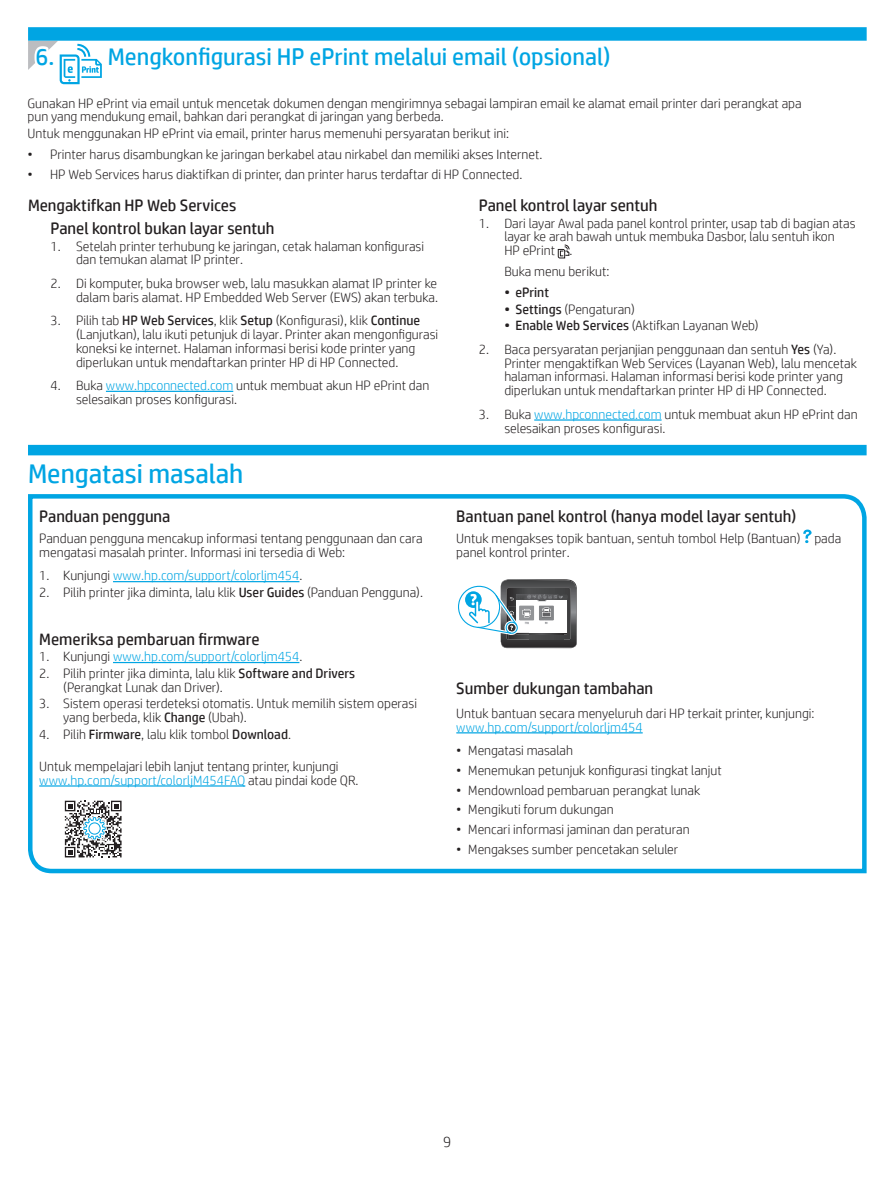
<style>
.page{position:relative;width:893px;height:1189px;background:#fff}
.page>*{position:absolute;margin:0;border:0;box-sizing:border-box;transform-origin:0 0}
.t1{font:27px "HP Simplified";color:#00a5e3}
.t2{font:24px "HP Simplified";color:#00a5e3}
.t3{font:16.5px/23px "HP Simplified";color:#231f20}
.t4{font:300 15px "HP Simplified";color:#231f20}
.t5{font:300 13.5px/14px "HP Simplified";color:#231f20}
.t6{font:300 13.5px "HP Simplified";color:#00a5e3}
.t7{font:13.5px "HP Simplified";color:#231f20}
.s1{font-weight:400}
.s2{color:#00a5e3}
.s3{color:#231f20}
</style>
<div class="page">
<div style="left:28px;top:445px;width:838px;height:10px;background:#00a5e3"></div>
<svg style="left:28px;top:494px;width:839px;height:380px"></svg>
<svg style="left:63px;top:799px;width:60px;height:60px"></svg>
<div style="left:28px;top:27px;width:838px;height:14px;background:#00a5e3"></div>
<svg style="left:28px;top:41px;width:74px;height:43px"></svg>
<hr style="left:106px;top:391px;width:127px;height:1px;background:#00a5e3">
<hr style="left:534px;top:419px;width:127px;height:1px;background:#00a5e3">
<svg style="left:558px;top:245px;width:11px;height:13px"></svg>
<h2 class="t2" style="left:35px;top:41px;width:576px">6. Mengkonfigurasi HP ePrint melalui email (opsional)</h2>
<p class="t5" style="left:28px;top:95px;width:775px">Gunakan HP ePrint via email untuk mencetak dokumen dengan mengirimnya sebagai lampiran email ke alamat email printer dari perangkat apa pun yang mendukung email, bahkan dari perangkat di jaringan yang berbeda.</p>
<p class="t5" style="left:28px;top:126px;width:483px">Untuk menggunakan HP ePrint via email, printer harus memenuhi persyaratan berikut ini:</p>
<p class="t5" style="left:28px;top:147px;width:516px">• Printer harus disambungkan ke jaringan berkabel atau nirkabel dan memiliki akses Internet.</p>
<p class="t5" style="left:28px;top:167px;width:496px">• HP Web Services harus diaktifkan di printer, dan printer harus terdaftar di HP Connected.</p>
<p class="t3" style="left:479px;top:193px;width:180px">Panel kontrol layar sentuh</p>
<p class="t5" style="left:504px;top:215px;width:353px;text-indent:-26px">1. Dari layar Awal pada panel kontrol printer, usap tab di bagian atas layar ke arah bawah untuk membuka Dasbor, lalu sentuh ikon<br>HP ePrint .</p>
<p class="t5" style="left:504px;top:264px;width:107px">Buka menu berikut:</p>
<p class="t7" style="left:504px;top:284px;width:46px">• ePrint</p>
<p class="t5" style="left:504px;top:302px;width:132px"><span class="s1">• Settings</span> (Pengaturan)</p>
<p class="t5" style="left:504px;top:318px;width:256px"><span class="s1">• Enable Web Services</span> (Aktifkan Layanan Web)</p>
<p class="t5" style="left:504px;top:341px;width:354px;text-indent:-26px">2. Baca persyaratan perjanjian penggunaan dan sentuh <span class="s1">Yes</span> (Ya).<br>Printer mengaktifkan Web Services (Layanan Web), lalu mencetak halaman informasi. Halaman informasi berisi kode printer yang diperlukan untuk mendaftarkan printer HP di HP Connected.</p>
<p class="t5" style="left:504px;top:406px;width:355px;text-indent:-26px">3. Buka <span class="s2">www.hpconnected.com</span> untuk membuat akun HP ePrint dan selesaikan proses konfigurasi.</p>
<p class="t3" style="left:50px;top:193px;width:225px;text-indent:-22px">Mengaktifkan HP Web Services<br>Panel kontrol bukan layar sentuh</p>
<p class="t5" style="left:76px;top:238px;width:349px;text-indent:-26px">1. Setelah printer terhubung ke jaringan, cetak halaman konfigurasi dan temukan alamat IP printer.</p>
<p class="t5" style="left:50px;top:276px;width:389px;text-align:right">2. Di komputer, buka browser web, lalu masukkan alamat IP printer ke dalam baris alamat. HP Embedded Web Server (EWS) akan terbuka.</p>
<p class="t5" style="left:76px;top:313px;width:364px;text-indent:-26px">3. Pilih tab <span class="s1">HP Web Services</span>, klik <span class="s1">Setup</span> (Konfigurasi), klik <span class="s1">Continue </span>(Lanjutkan), lalu ikuti petunjuk di layar. Printer akan mengonfigurasi koneksi ke internet. Halaman informasi berisi kode printer yang diperlukan untuk mendaftarkan printer HP di HP Connected.</p>
<p class="t5" style="left:76px;top:378px;width:355px;text-indent:-26px">4. Buka <span class="s2">www.hpconnected.com</span> untuk membuat akun HP ePrint dan selesaikan proses konfigurasi.</p>
<h1 class="t1" style="left:28px;top:456px;width:217px">Mengatasi masalah</h1>
<p class="t3" style="left:39px;top:505px;width:133px">Panduan pengguna</p>
<p class="t5" style="left:39px;top:531px;width:385px">Panduan pengguna mencakup informasi tentang penggunaan dan cara mengatasi masalah printer. Informasi ini tersedia di Web:</p>
<p class="t6" style="left:39px;top:566px;width:265px"><span class="s3">1. Kunjungi</span> www.hp.com/support/colorljm454<span class="s3">.</span></p>
<p class="t5" style="left:39px;top:585px;width:385px">2. Pilih printer jika diminta, lalu klik <span class="s1">User Guides</span> (Panduan Pengguna).</p>
<p class="t3" style="left:39px;top:627px;width:222px">Memeriksa pembaruan firmware</p>
<p class="t6" style="left:39px;top:647px;width:265px"><span class="s3">1. Kunjungi</span> www.hp.com/support/colorljm454<span class="s3">.</span></p>
<p class="t5" style="left:63px;top:665px;width:293px;text-indent:-24px">2. Pilih printer jika diminta, lalu klik <span class="s1">Software and Drivers </span>(Perangkat Lunak dan Driver).</p>
<p class="t5" style="left:63px;top:696px;width:355px;text-indent:-24px">3. Sistem operasi terdeteksi otomatis. Untuk memilih sistem operasi yang berbeda, klik <span class="s1">Change</span> (Ubah).</p>
<p class="t5" style="left:39px;top:726px;width:253px">4. Pilih <span class="s1">Firmware</span>, lalu klik tombol <span class="s1">Download</span>.</p>
<p class="t5" style="left:39px;top:758px;width:321px">Untuk mempelajari lebih lanjut tentang printer, kunjungi <span class="s2">www.hp.com/support/colorljM454FAQ</span> atau pindai kode QR.</p>
<p class="t3" style="left:456px;top:505px;width:342px">Bantuan panel kontrol (hanya model layar sentuh)</p>
<p class="t5" style="left:456px;top:531px;width:386px">Untuk mengakses topik bantuan, sentuh tombol Help (Bantuan) pada panel kontrol printer.</p>
<p class="t3" style="left:456px;top:677px;width:198px">Sumber dukungan tambahan</p>
<p class="t5" style="left:456px;top:705px;width:360px">Untuk bantuan secara menyeluruh dari HP terkait printer, kunjungi:</p>
<p class="t6" style="left:456px;top:718px;width:188px">www.hp.com/support/colorljm454</p>
<p class="t5" style="left:456px;top:742px;width:118px">• Mengatasi masalah</p>
<p class="t5" style="left:456px;top:762px;width:267px">• Menemukan petunjuk konfigurasi tingkat lanjut</p>
<p class="t5" style="left:456px;top:782px;width:245px">• Mendownload pembaruan perangkat lunak</p>
<p class="t5" style="left:456px;top:802px;width:159px">• Mengikuti forum dukungan</p>
<p class="t5" style="left:456px;top:822px;width:235px">• Mencari informasi jaminan dan peraturan</p>
<p class="t5" style="left:456px;top:842px;width:223px">• Mengakses sumber pencetakan seluler</p>
<p class="t4" style="left:443px;top:1131px;width:10px">9</p>
</div>
